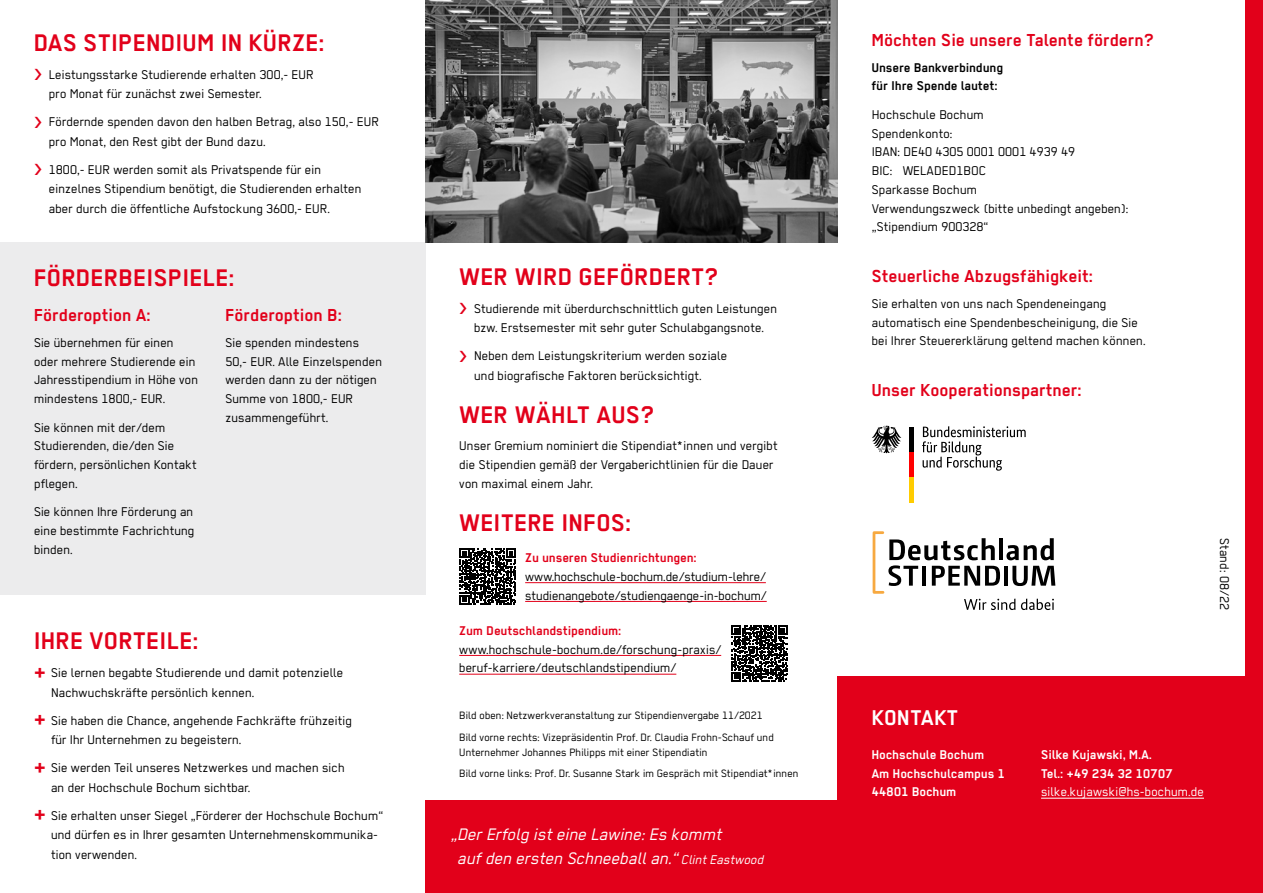
<style>
.page{position:relative;width:1263px;height:893px;background:#fff}
.page>*{position:absolute;margin:0;border:0;box-sizing:border-box;transform-origin:0 0}
.t1{font:700 27px "BO Regular";color:#e2001a}
.t2{font:700 24px "BO Regular";color:#fff}
.t3{font:700 19.5px "BO Regular";color:#e2001a}
.t4{font:italic 18.75px/24px "BO Regular Normal";color:#fff}
.t5{font:14.25px/18.8px "BO Regular Normal";color:#000}
.t6{font:700 14.25px/18.8px "BO Regular";color:#fff}
.t7{font:700 14.25px "BO Regular";color:#e2001a}
.t8{font:700 14.25px/18.8px "BO Regular";color:#000}
.t9{font:14.25px "BO Regular Normal";color:#fff}
.t10{font:12px/21.5px "BO Regular Normal";color:#000}
.s1{font-family:"BO Regular";font-weight:700;font-size:18px;color:#e2001a}
.s2{font-family:"BO Regular";font-weight:700;font-size:24px;color:#e2001a}
.s3{font-size:14.25px}
</style>
<div class="page">
<hr style="left:525px;top:582px;width:241px;height:1px;background:#e2001a">
<hr style="left:525px;top:601px;width:242px;height:1px;background:#e2001a">
<hr style="left:459px;top:655px;width:262px;height:1px;background:#e2001a">
<hr style="left:459px;top:674px;width:217px;height:1px;background:#e2001a">
<div style="left:0;top:242px;width:425px;height:353px;background:#ececed"></div>
<img style="left:425px;top:0;width:413px;height:242px">
<div style="left:425px;top:801px;width:417px;height:92px;background:#e2001a"></div>
<div style="left:1246px;top:0;width:17px;height:893px;background:#e2001a"></div>
<svg style="left:460px;top:548px;width:56px;height:56px"></svg>
<svg style="left:732px;top:625px;width:56px;height:56px"></svg>
<div style="left:838px;top:676px;width:425px;height:217px;background:#e2001a"></div>
<svg style="left:922px;top:426px;width:104px;height:45px"></svg>
<svg style="left:872px;top:426px;width:29px;height:27px"></svg>
<hr style="left:909px;top:427px;width:4px;height:25px;background:#000">
<hr style="left:909px;top:452px;width:4px;height:26px;background:#f00">
<hr style="left:909px;top:478px;width:4px;height:25px;background:#fc0">
<hr style="left:999px;top:538px;width:4px;height:22px;background:#000">
<svg style="left:1006px;top:538px;width:48px;height:22px"></svg>
<svg style="left:888px;top:538px;width:112px;height:48px"></svg>
<hr style="left:1004px;top:566px;width:4px;height:20px;background:#000">
<svg style="left:1012px;top:566px;width:43px;height:20px"></svg>
<div style="left:873px;top:531px;width:11px;height:63px;border:3px solid #f7a940"></div>
<svg style="left:964px;top:599px;width:51px;height:11px"></svg>
<svg style="left:1021px;top:599px;width:33px;height:11px"></svg>
<hr style="left:1041px;top:798px;width:163px;height:1px;background:#fff">
<h1 class="t1" style="left:34px;top:28px;width:292px">DAS STIPENDIUM IN KÜRZE:</h1>
<p class="t5" style="left:49px;top:64px;width:266px;line-height:19.5px;text-indent:-15px"><span class="s1">›</span> Leistungsstarke Studierende erhalten 300,- EUR pro Monat für zunächst zwei Semester.</p>
<p class="t5" style="left:49px;top:112px;width:332px;line-height:19.5px;text-indent:-15px"><span class="s1">›</span> Fördernde spenden davon den halben Betrag, also 150,- EUR pro Monat, den Rest gibt der Bund dazu.</p>
<p class="t5" style="left:49px;top:159px;width:314px;line-height:19.5px;text-indent:-15px"><span class="s1">›</span> 1800,- EUR werden somit als Privatspende für ein einzelnes Stipendium benötigt, die Studierenden erhalten aber durch die öffentliche Aufstockung 3600,- EUR.</p>
<h1 class="t1" style="left:34px;top:263px;width:202px">FÖRDERBEISPIELE:</h1>
<h3 class="t3" style="left:34px;top:305px;width:118px">Förderoption A:</h3>
<p class="t5" style="left:34px;top:333px;width:166px">Sie übernehmen für einen oder mehrere Studierende ein<br>Jahresstipendium in Höhe von mindestens 1800,- EUR.</p>
<p class="t5" style="left:34px;top:418px;width:164px">Sie können mit der/dem<br>Studierenden, die/den Sie fördern, persönlichen Kontakt pflegen.</p>
<p class="t5" style="left:34px;top:502px;width:162px;text-align:justify">Sie können Ihre Förderung an eine bestimmte Fachrichtung binden.</p>
<h3 class="t3" style="left:225px;top:305px;width:118px">Förderoption B:</h3>
<p class="t5" style="left:225px;top:333px;width:158px">Sie spenden mindestens<br>50,- EUR. Alle Einzelspenden werden dann zu der nötigen<br>Summe von 1800,- EUR zusammengeführt.</p>
<h1 class="t1" style="left:34px;top:627px;width:166px">IHRE VORTEILE:</h1>
<p class="t5" style="left:51px;top:663px;width:294px;line-height:19.5px;text-indent:-17px"><span class="s2">+</span> Sie lernen begabte Studierende und damit potenzielle<br>Nachwuchskräfte persönlich kennen.</p>
<p class="t5" style="left:51px;top:710px;width:303px;line-height:19.5px;text-indent:-17px"><span class="s2">+</span> Sie haben die Chance, angehende Fachkräfte frühzeitig für Ihr Unternehmen zu begeistern.</p>
<p class="t5" style="left:51px;top:758px;width:295px;line-height:19.5px;text-indent:-17px"><span class="s2">+</span> Sie werden Teil unseres Netzwerkes und machen sich an der Hochschule Bochum sichtbar.</p>
<p class="t5" style="left:51px;top:805px;width:334px;line-height:19.5px;text-indent:-17px"><span class="s2">+</span> Sie erhalten unser Siegel „Förderer der Hochschule Bochum“ und dürfen es in Ihrer gesamten Unternehmenskommunika&shy;tion verwenden.</p>
<h1 class="t1" style="left:459px;top:262px;width:261px">WER WIRD GEFÖRDERT?</h1>
<p class="t5" style="left:459px;top:298px;width:319px;line-height:19.5px;text-align:center"><span class="s1">›</span> Studierende mit überdurchschnittlich guten Leistungen bzw. Erstsemester mit sehr guter Schulabgangsnote.</p>
<p class="t5" style="left:474px;top:346px;width:255px;line-height:19.5px;text-indent:-15px"><span class="s1">›</span> Neben dem Leistungskriterium werden soziale und biografische Faktoren berücksichtigt.</p>
<h1 class="t1" style="left:459px;top:400px;width:197px">WER WÄHLT AUS?</h1>
<p class="t5" style="left:459px;top:436px;width:320px">Unser Gremium nominiert die Stipendiat*innen und vergibt die Stipendien gemäß der Vergaberichtlinien für die Dauer von maximal einem Jahr.</p>
<h1 class="t1" style="left:459px;top:508px;width:174px">WEITERE INFOS:</h1>
<p class="t7" style="left:525px;top:550px;width:173px">Zu unseren Studienrichtungen:</p>
<p class="t5" style="left:525px;top:567px;width:243px">www.hochschule-bochum.de/studium-lehre/ studienangebote/studiengaenge-in-bochum/</p>
<p class="t7" style="left:459px;top:623px;width:164px">Zum Deutschlandstipendium:</p>
<p class="t5" style="left:459px;top:640px;width:264px">www.hochschule-bochum.de/forschung-praxis/ beruf-karriere/deutschlandstipendium/</p>
<p class="t10" style="left:459px;top:705px;width:316px">Bild oben: Netzwerkveranstaltung zur Stipendienvergabe 11/2021<br>Bild vorne rechts: Vizepräsidentin Prof. Dr. Claudia Frohn-Schauf und</p>
<p class="t10" style="left:459px;top:741px;width:341px">Unternehmer Johannes Philipps mit einer Stipendiatin<br>Bild vorne links: Prof. Dr. Susanne Stark im Gespräch mit Stipendiat*innen</p>
<h3 class="t4" style="left:457px;top:822px;width:311px;text-indent:-7px">„DerErfolg isteine Lawine:Es kommt aufden ersten Schneeballan.“<span class="s3">ClintEastwood</span></h3>
<h3 class="t3" style="left:872px;top:30px;width:284px">Möchten Sie unsere Talente fördern?</h3>
<p class="t8" style="left:872px;top:58px;width:133px">Unsere Bankverbindung für Ihre Spende lautet:</p>
<p class="t5" style="left:872px;top:105px;width:258px">Hochschule Bochum<br>Spendenkonto:<br>IBAN: DE40 4305 0001 0001 4939 49<br>BIC: WELADED1BOC<br>Sparkasse Bochum<br>Verwendungszweck (bitte unbedingt angeben): „Stipendium 900328“</p>
<h3 class="t3" style="left:872px;top:266px;width:223px">Steuerliche Abzugsfähigkeit:</h3>
<p class="t5" style="left:872px;top:294px;width:275px">Sie erhalten von uns nach Spendeneingang automatisch eine Spendenbescheinigung, die Sie bei Ihrer Steuererklärung geltend machen können.</p>
<h3 class="t3" style="left:872px;top:380px;width:212px">Unser Kooperationspartner:</h3>
<p class="t5" style="left:1234px;top:538px;width:73px;rotate:90deg">Stand: 08/22</p>
<h2 class="t2" style="left:872px;top:705px;width:89px">KONTAKT</h2>
<p class="t6" style="left:872px;top:745px;width:135px">Hochschule Bochum<br>Am Hochschulcampus 1<br>44801 Bochum</p>
<p class="t6" style="left:1041px;top:745px;width:133px">Silke Kujawski, M.A.<br>Tel.: +49 234 32 10707</p>
<p class="t9" style="left:1041px;top:784px;width:164px">silke.kujawski@hs-bochum.de</p>
</div>
